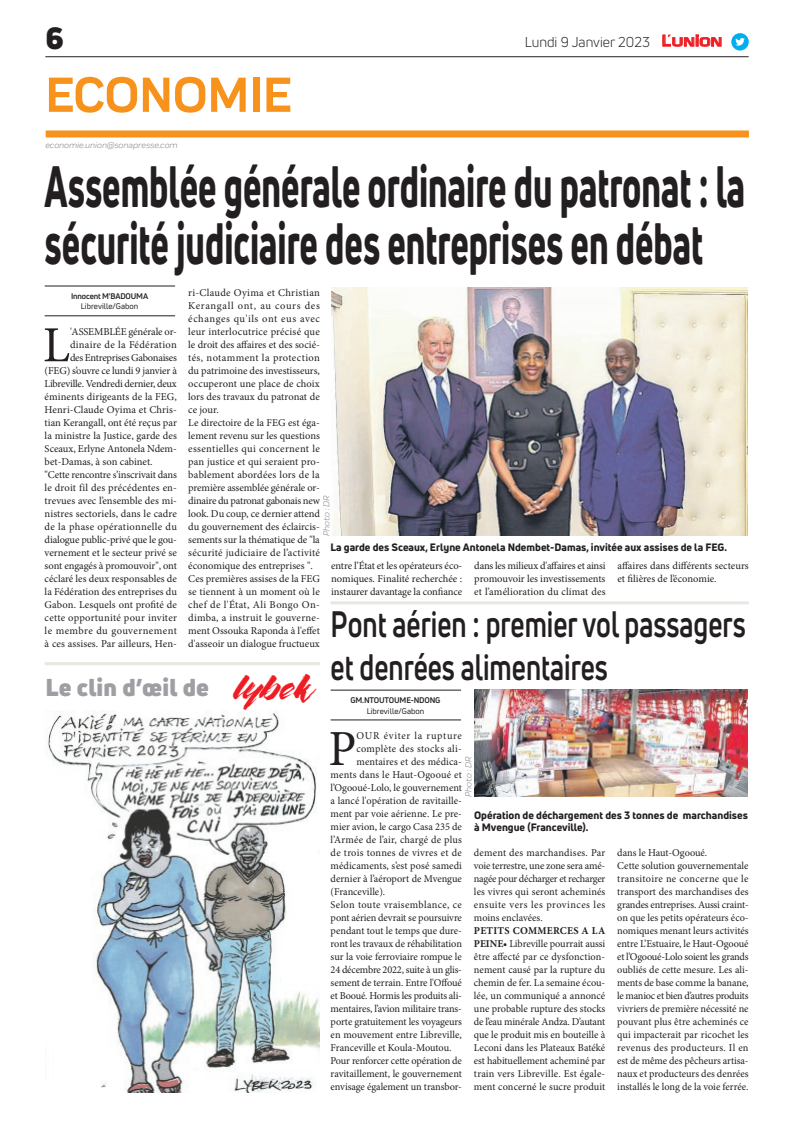
<style>
.page{position:relative;width:794px;height:1129px;background:#fff}
.page>*{position:absolute;margin:0;border:0;box-sizing:border-box;transform-origin:0 0}
.t1{font:800 57px/57px "Uni Neue";color:#231f20;scale:.61 1}
.t2{font:700 51px "Praktika";color:#f7931d}
.t3{font:50.5px "Minion Pro";color:#231f20}
.t4{font:700 36px/43.2px "Uni Neue";color:#231f20;scale:.75 1}
.t5{font:900 30px "Uni Neue";color:#231f20}
.t6{font:900 23.9px "Uni Neue";letter-spacing:.01em;color:#9e9fa3}
.t7{font:14px "Uni Neue";color:#231f20}
.t8{font:10.5px/13px "Minion Pro";color:#231f20;text-align:justify}
.t9{font:800 10.5px/12.6px "Uni Neue";color:#231f20}
.t10{font:10.5px "Minion Pro";letter-spacing:.03em;color:#231f20}
.t11{font:10.5px "Minion Pro";letter-spacing:-.02em;color:#231f20}
.t12{font:10.5px "Minion Pro";letter-spacing:-.025em;color:#231f20}
.t13{font:10.5px "Minion Pro";letter-spacing:.035em;color:#231f20}
.t14{font:10.5px "Minion Pro";letter-spacing:.02em;color:#231f20}
.t15{font:10.5px "Minion Pro";letter-spacing:.065em;color:#231f20}
.t16{font:italic 9px "Praktika";color:#818386}
.t17{font:700 8px "Uni Neue";letter-spacing:-.02em;color:#231f20}
.t18{font:8px "Uni Neue";color:#231f20}
.s1{font-family:"Eurostile";font-weight:600;font-size:14.9px;color:#ee1d23}
.s2{font-family:"Eurostile";font-weight:600;font-size:11.4px;color:#ee1d23}
.s3{font-family:"The Flower City";font-weight:400;font-size:37.7px;color:#ee1d23}
.s4{font-weight:700}
</style>
<div class="page">
<div style="left:46px;top:130px;width:703px;height:7px;background:#f7931d"></div>
<hr style="left:45px;top:56px;width:703px;height:1px;background:#231f20">
<svg style="left:662px;top:34px;width:60px;height:13px"></svg>
<div style="left:731px;top:33px;width:17px;height:18px;background:#00aeef;border-radius:50%"></div>
<svg style="left:735px;top:38px;width:10px;height:8px"></svg>
<hr style="left:45px;top:662px;width:275px;height:3px;background:#e7e8e2">
<img style="left:47px;top:710px;width:273px;height:381px">
<hr style="left:45px;top:315px;width:130px;height:1px;background:#231f20">
<hr style="left:45px;top:286px;width:130px;height:1px;background:#231f20">
<hr style="left:330px;top:719px;width:131px;height:1px;background:#231f20">
<hr style="left:330px;top:689px;width:131px;height:1px;background:#231f20">
<img style="left:331px;top:287px;width:416px;height:248px">
<img style="left:474px;top:689px;width:274px;height:107px">
<hr style="left:330px;top:601px;width:419px;height:3px;background:#e7e8e2">
<h3 class="t5" style="left:45px;top:17px;width:20px">6</h3>
<h2 class="t2" style="left:45px;top:54px;width:248px">ECONOMIE</h2>
<p class="t16" style="left:45px;top:139px;width:134px">economie.union@sonapresse.com</p>
<h3 class="t7" style="left:525px;top:33px;width:199px">Lundi 9 Janvier 2023 <span class="s1">L</span><span class="s2">UNION</span></h3>
<h1 class="t1" style="left:45px;top:157px;width:1150px">Assemblée générale ordinaire du patronat : la sécurité judiciaire des entreprises en débat</h1>
<p class="t17" style="left:71px;top:291px;width:78px">Innocent M'BADOUMA</p>
<p class="t18" style="left:81px;top:301px;width:59px">Libreville/Gabon</p>
<p class="t8" style="left:188px;top:286px;width:133px;text-align:left">ri-Claude Oyima et Christian<br>Kerangall ont, au cours des échanges qu'ils ont eus avec leur interlocutrice précisé que le droit des affaires et des socié&shy;tés, notamment la protection du patrimoine des investisseurs, occuperont une place de choix lors des travaux du patronat de ce jour.<br>Le directoire de la FEG est éga&shy;lement revenu sur les questions essentielles qui concernent le pan justice et qui seraient pro&shy;bablement abordées lors de la première assemblée générale or&shy;dinaire du patronat gabonais new look. Du coup, ce dernier attend du gouvernement des éclaircis&shy;sements sur la thématique de "la sécurité judiciaire de l’activité économique des entreprises ".<br>Ces premières assises de la FEG se tiennent à un moment où le chef de l'État, Ali Bongo On&shy;dimba, a instruit le gouverne&shy;ment Ossouka Raponda à l'effet d'asseoir un dialogue fructueux</p>
<h3 class="t3" style="left:43px;top:311px;width:29px">L</h3>
<p class="t8" style="left:70px;top:325px;width:108px">'ASSEMBLÉE générale or-</p>
<p class="t10" style="left:70px;top:338px;width:108px">dinaire de la Fédération</p>
<p class="t12" style="left:70px;top:351px;width:108px">des Entreprises Gabonaises</p>
<p class="t8" style="left:45px;top:364px;width:134px">(FEG) s’ouvre ce lundi 9 janvier à</p>
<p class="t12" style="left:45px;top:377px;width:134px">Libreville. Vendredi dernier, deux</p>
<p class="t8" style="left:45px;top:390px;width:134px">éminents dirigeants de la FEG,</p>
<p class="t8" style="left:45px;top:403px;width:134px">Henri-Claude Oyima et Chris-</p>
<p class="t8" style="left:45px;top:416px;width:134px">tian Kerangall, ont été reçus par</p>
<p class="t8" style="left:45px;top:429px;width:134px">la ministre la Justice, garde des</p>
<p class="t8" style="left:45px;top:442px;width:134px">Sceaux, Erlyne Antonela Ndem-</p>
<p class="t8" style="left:45px;top:455px;width:109px">bet-Damas, à son cabinet.</p>
<p class="t11" style="left:45px;top:468px;width:134px">"Cette rencontre s’inscrivait dans</p>
<p class="t8" style="left:45px;top:481px;width:134px">le droit fil des précédentes en-</p>
<p class="t8" style="left:45px;top:494px;width:134px">trevues avec l’ensemble des mi-</p>
<p class="t8" style="left:45px;top:507px;width:134px">nistres sectoriels, dans le cadre</p>
<p class="t10" style="left:45px;top:520px;width:134px">de la phase opérationnelle du</p>
<p class="t8" style="left:45px;top:533px;width:134px">dialogue public-privé que le gou-</p>
<p class="t8" style="left:45px;top:546px;width:134px">vernement et le secteur privé se</p>
<p class="t8" style="left:45px;top:559px;width:134px">sont engagés à promouvoir", ont</p>
<p class="t8" style="left:45px;top:572px;width:134px">céclaré les deux responsables de</p>
<p class="t8" style="left:45px;top:585px;width:134px">la Fédération des entreprises du</p>
<p class="t8" style="left:45px;top:598px;width:134px">Gabon. Lesquels ont profité de</p>
<p class="t8" style="left:45px;top:611px;width:134px">cette opportunité pour inviter</p>
<p class="t13" style="left:45px;top:624px;width:134px">le membre du gouvernement</p>
<p class="t8" style="left:45px;top:637px;width:134px">à ces assises. Par ailleurs, Hen-</p>
<p class="t16" style="left:320px;top:535px;width:41px;rotate:-90deg">Photo : DR</p>
<p class="t9" style="left:330px;top:540px;width:398px">La garde des Sceaux, Erlyne Antonela Ndembet-Damas, invitée aux assises de la FEG.</p>
<p class="t8" style="left:331px;top:559px;width:133px">entre l’État et les opérateurs éco&shy;nomiques. Finalité recherchée : instaurer davantage la confiance</p>
<p class="t8" style="left:474px;top:559px;width:133px">dans les milieux d'affaires et ainsi promouvoir les investissements et l’amélioration du climat des</p>
<p class="t8" style="left:617px;top:559px;width:133px">affaires dans différents secteurs et filières de l’économie.</p>
<h3 class="t4" style="left:330px;top:601px;width:555px">Pont aérien : premier vol passagers et denrées alimentaires</h3>
<p class="t17" style="left:350px;top:695px;width:91px">GM.NTOUTOUME-NDONG</p>
<p class="t18" style="left:367px;top:705px;width:59px">Libreville/Gabon</p>
<h3 class="t6" style="left:45px;top:671px;width:266px">Le clin d’œil de <span class="s3">lybek</span></h3>
<h3 class="t3" style="left:329px;top:714px;width:29px">P</h3>
<p class="t15" style="left:356px;top:728px;width:107px">OUR éviter la rupture</p>
<p class="t13" style="left:356px;top:741px;width:107px">complète des stocks ali-</p>
<p class="t8" style="left:356px;top:754px;width:107px">mentaires et des médica-</p>
<p class="t8" style="left:330px;top:767px;width:133px">ments dans le Haut-Ogooué et</p>
<p class="t8" style="left:330px;top:780px;width:133px">l’Ogooué-Lolo, le gouvernement</p>
<p class="t8" style="left:330px;top:793px;width:133px">a lancé l'opération de ravitaille-</p>
<p class="t8" style="left:330px;top:806px;width:133px">ment par voie aérienne. Le pre-</p>
<p class="t8" style="left:330px;top:819px;width:133px">mier avion, le cargo Casa 235 de</p>
<p class="t14" style="left:330px;top:832px;width:133px">l’Armée de l’air, chargé de plus</p>
<p class="t10" style="left:330px;top:845px;width:133px">de trois tonnes de vivres et de</p>
<p class="t8" style="left:330px;top:858px;width:133px">médicaments, s’est posé samedi</p>
<p class="t8" style="left:330px;top:871px;width:133px">dernier à l’aéroport de Mvengue</p>
<p class="t8" style="left:330px;top:884px;width:56px">(Franceville).</p>
<p class="t10" style="left:330px;top:897px;width:133px">Selon toute vraisemblance, ce</p>
<p class="t8" style="left:330px;top:910px;width:133px">pont aérien devrait se poursuivre</p>
<p class="t8" style="left:330px;top:923px;width:133px">pendant tout le temps que dure-</p>
<p class="t8" style="left:330px;top:936px;width:133px">ront les travaux de réhabilitation</p>
<p class="t8" style="left:330px;top:949px;width:133px">sur la voie ferroviaire rompue le</p>
<p class="t8" style="left:330px;top:962px;width:133px">24 décembre 2022, suite à un glis-</p>
<p class="t8" style="left:330px;top:975px;width:133px">sement de terrain. Entre l'Offoué</p>
<p class="t11" style="left:330px;top:988px;width:133px">et Booué. Hormis les produits ali-</p>
<p class="t8" style="left:330px;top:1001px;width:133px">mentaires, l’avion militaire trans-</p>
<p class="t8" style="left:330px;top:1014px;width:133px">porte gratuitement les voyageurs</p>
<p class="t8" style="left:330px;top:1027px;width:133px">en mouvement entre Libreville,</p>
<p class="t8" style="left:330px;top:1040px;width:122px">Franceville et Koula-Moutou.</p>
<p class="t8" style="left:330px;top:1053px;width:133px">Pour renforcer cette opération de</p>
<p class="t8" style="left:330px;top:1066px;width:133px">ravitaillement, le gouvernement</p>
<p class="t8" style="left:330px;top:1079px;width:133px">envisage également un transbor-</p>
<p class="t16" style="left:462px;top:796px;width:41px;rotate:-90deg">Photo : DR</p>
<p class="t9" style="left:474px;top:808px;width:275px">Opération de déchargement des 3 tonnes de marchandises à Mvengue (Franceville).</p>
<p class="t8" style="left:474px;top:845px;width:133px">dement des marchandises. Par voie terrestre, une zone sera amé&shy;nagée pour décharger et recharger les vivres qui seront acheminés ensuite vers les provinces les moins enclavées.</p>
<p class="t8" style="left:474px;top:923px;width:133px"><span class="s4">PETITS COMMERCES A LA PEINE•</span> Libreville pourrait aussi être affecté par ce dysfonction&shy;nement causé par la rupture du chemin de fer. La semaine écou&shy;lée, un communiqué a annoncé une probable rupture des stocks de l’eau minérale Andza. D’autant que le produit mis en bouteille à Leconi dans les Plateaux Batéké est habituellement acheminé par train vers Libreville. Est égale&shy;ment concerné le sucre produit</p>
<p class="t8" style="left:617px;top:845px;width:133px;text-align:left">dans le Haut-Ogooué.<br>Cette solution gouvernementale transitoire ne concerne que le transport des marchandises des grandes entreprises. Aussi craint&shy;on que les petits opérateurs éco&shy;nomiques menant leurs activités entre L’Estuaire, le Haut-Ogooué et l’Ogooué-Lolo soient les grands oubliés de cette mesure. Les ali&shy;ments de base comme la banane, le manioc et bien d’autres produits vivriers de première nécessité ne pouvant plus être acheminés ce qui impacterait par ricochet les revenus des producteurs. Il en est de même des pêcheurs artisa&shy;naux et producteurs des denrées installés le long de la voie ferrée.</p>
</div>
